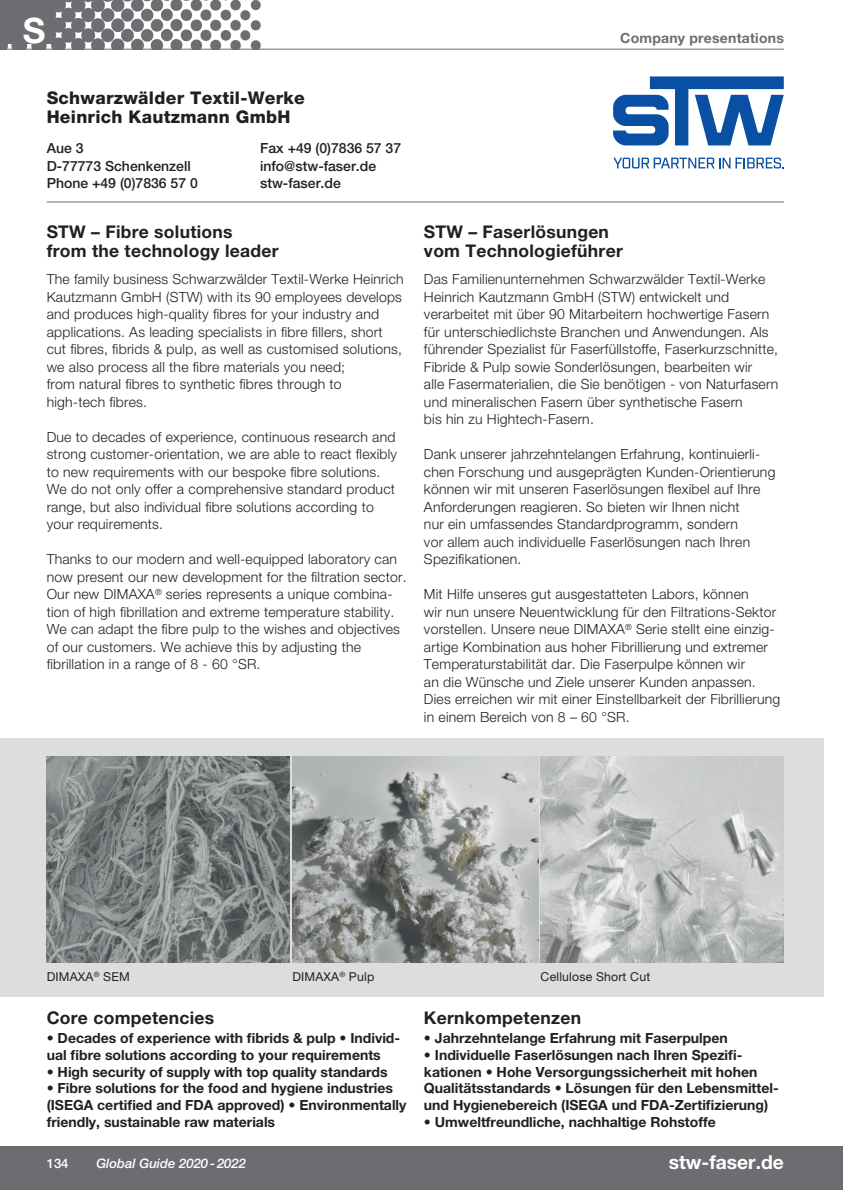
<style>
.page{position:relative;width:843px;height:1190px;background:#fff}
.page>*{position:absolute;margin:0;border:0;box-sizing:border-box;transform-origin:0 0}
.t1{font:700 35px "Helvetica Neue LT Std";color:#fff}
.t2{font:700 19.25px "Helvetica Neue LT Std";color:#fff}
.t3{font:700 17.5px/19.2px "Helvetica Neue LT Std";letter-spacing:.015em;color:#231f20}
.t4{font:800 17.5px/19.2px "Helvetica Neue LT Std";letter-spacing:.015em;color:#231f20}
.t5{font:300 14px/17.5px "Helvetica Neue LT Std";letter-spacing:.015em;color:#231f20}
.t6{font:700 14px/16.6px "Helvetica Neue LT Std";color:#231f20}
.t7{font:500 14px/17.5px "Helvetica Neue LT Std";color:#231f20}
.t8{font:700 14px "Helvetica Neue LT Std";letter-spacing:.015em;color:#6c6d70}
.t9{font:italic 500 13.12px "Helvetica Neue LT Std";color:#fff}
.t10{font:500 13.12px "Helvetica Neue LT Std";color:#fff}
.t11{font:12.25px "Helvetica Neue LT Std";letter-spacing:.015em;color:#231f20}
</style>
<div class="page">
<div style="left:0;top:739px;width:823px;height:258px;background:#dcdddf"></div>
<div style="left:0;top:1145px;width:842px;height:45px;background:#6c6d70"></div>
<hr style="left:47px;top:202px;width:736px;height:1px;background:#6c6d70">
<img style="left:0;top:0;width:260px;height:49px">
<hr style="left:0;top:49px;width:783px;height:1px;background:#6c6d70">
<div style="left:0;top:0;width:54px;height:44px;background:#6c6d70"></div>
<img style="left:540px;top:756px;width:243px;height:206px">
<img style="left:292px;top:756px;width:246px;height:206px">
<img style="left:47px;top:756px;width:243px;height:206px">
<svg style="left:613px;top:76px;width:170px;height:69px"></svg>
<svg style="left:613px;top:158px;width:170px;height:10px"></svg>
<h1 class="t1" style="left:23px;top:18px;width:24px">S</h1>
<p class="t4" style="left:47px;top:90px;width:260px">Schwarzwälder Textil-Werke<br>Heinrich Kautzmann GmbH</p>
<p class="t7" style="left:47px;top:141px;width:153px">Aue 3<br>D-77773 Schenkenzell<br>Phone +49 (0)7836 57 0</p>
<p class="t7" style="left:260px;top:141px;width:142px">Fax +49 (0)7836 57 37 info@stw-faser.de stw-faser.de</p>
<p class="t3" style="left:47px;top:224px;width:233px">STW – Fibre solutions<br>from the technology leader</p>
<p class="t5" style="left:47px;top:272px;width:358px">The family business Schwarzwälder Textil-Werke Heinrich Kautzmann GmbH (STW) with its 90 employees develops and produces high-quality fibres for your industry and applications. As leading specialists in fibre fillers, short cut fibres, fibrids &amp; pulp, as well as customised solutions, we also process all the fibre materials you need;<br>from natural fibres to synthetic fibres through to high-tech fibres.</p>
<p class="t5" style="left:47px;top:429px;width:352px">Due to decades of experience, continuous research and strong customer-orientation, we are able to react flexibly to new requirements with our bespoke fibre solutions.<br>We do not only offer a comprehensive standard product range, but also individual fibre solutions according to your requirements.</p>
<p class="t5" style="left:47px;top:552px;width:361px">Thanks to our modern and well-equipped laboratory can now present our new development for the filtration sector.<br>Our new DIMAXA<sup>®</sup> series represents a unique combina&shy;tion of high fibrillation and extreme temperature stability.<br>We can adapt the fibre pulp to the wishes and objectives of our customers. We achieve this by adjusting the fibrillation in a range of 8 - 60 °SR.</p>
<p class="t8" style="left:620px;top:33px;width:165px">Company presentations</p>
<p class="t3" style="left:424px;top:224px;width:200px">STW – Faserlösungen vom Technologieführer</p>
<p class="t5" style="left:424px;top:272px;width:356px">Das Familienunternehmen Schwarzwälder Textil-Werke Heinrich Kautzmann GmbH (STW) entwickelt und verarbeitet mit über 90 Mitarbeitern hochwertige Fasern für unterschiedlichste Branchen und Anwendungen. Als führender Spezialist für Faserfüllstoffe, Faserkurzschnitte, Fibride &amp; Pulp sowie Sonderlösungen, bearbeiten wir<br>alle Fasermaterialien, die Sie benötigen - von Naturfasern und mineralischen Fasern über synthetische Fasern<br>bis hin zu Hightech-Fasern.</p>
<p class="t5" style="left:424px;top:447px;width:353px">Dank unserer jahrzehntelangen Erfahrung, kontinuierli&shy;chen Forschung und ausgeprägten Kunden-Orientierung können wir mit unseren Faserlösungen flexibel auf Ihre Anforderungen reagieren. So bieten wir Ihnen nicht<br>nur ein umfassendes Standardprogramm, sondern<br>vor allem auch individuelle Faserlösungen nach Ihren Spezifikationen.</p>
<p class="t5" style="left:424px;top:587px;width:358px">Mit Hilfe unseres gut ausgestatteten Labors, können<br>wir nun unsere Neuentwicklung für den Filtrations-Sektor vorstellen. Unsere neue DIMAXA<sup>®</sup> Serie stellt eine einzig&shy;artige Kombination aus hoher Fibrillierung und extremer Temperaturstabilität dar. Die Faserpulpe können wir<br>an die Wünsche und Ziele unserer Kunden anpassen.<br>Dies erreichen wir mit einer Einstellbarkeit der Fibrillierung in einem Bereich von 8 – 60 °SR.</p>
<p class="t11" style="left:47px;top:972px;width:84px">DIMAXA<sup>®</sup> SEM</p>
<p class="t11" style="left:292px;top:972px;width:83px">DIMAXA<sup>®</sup> Pulp</p>
<p class="t11" style="left:540px;top:972px;width:111px">Cellulose Short Cut</p>
<p class="t3" style="left:47px;top:1010px;width:169px">Core competencies</p>
<p class="t6" style="left:47px;top:1031px;width:355px">• Decades of experience with fibrids &amp; pulp • Individ&shy;ual fibre solutions according to your requirements</p>
<p class="t6" style="left:47px;top:1064px;width:342px">• High security of supply with top quality standards</p>
<p class="t6" style="left:47px;top:1081px;width:361px">• Fibre solutions for the food and hygiene industries (ISEGA certified and FDA approved) • Environmentally friendly, sustainable raw materials</p>
<p class="t10" style="left:47px;top:1159px;width:23px">134</p>
<p class="t9" style="left:96px;top:1159px;width:151px">Global Guide 2020 - 2022</p>
<p class="t3" style="left:424px;top:1010px;width:158px">Kernkompetenzen</p>
<p class="t6" style="left:424px;top:1031px;width:305px">• Jahrzehntelange Erfahrung mit Faserpulpen</p>
<p class="t6" style="left:424px;top:1048px;width:356px">• Individuelle Faserlösungen nach Ihren Spezifi&shy;kationen • Hohe Versorgungssicherheit mit hohen Qualitätsstandards • Lösungen für den Lebensmittel&shy;und Hygienebereich (ISEGA und FDA-Zertifizierung)</p>
<p class="t6" style="left:424px;top:1114px;width:293px">• Umweltfreundliche, nachhaltige Rohstoffe</p>
<h2 class="t2" style="left:668px;top:1155px;width:117px">stw-faser.de</h2>
</div>
